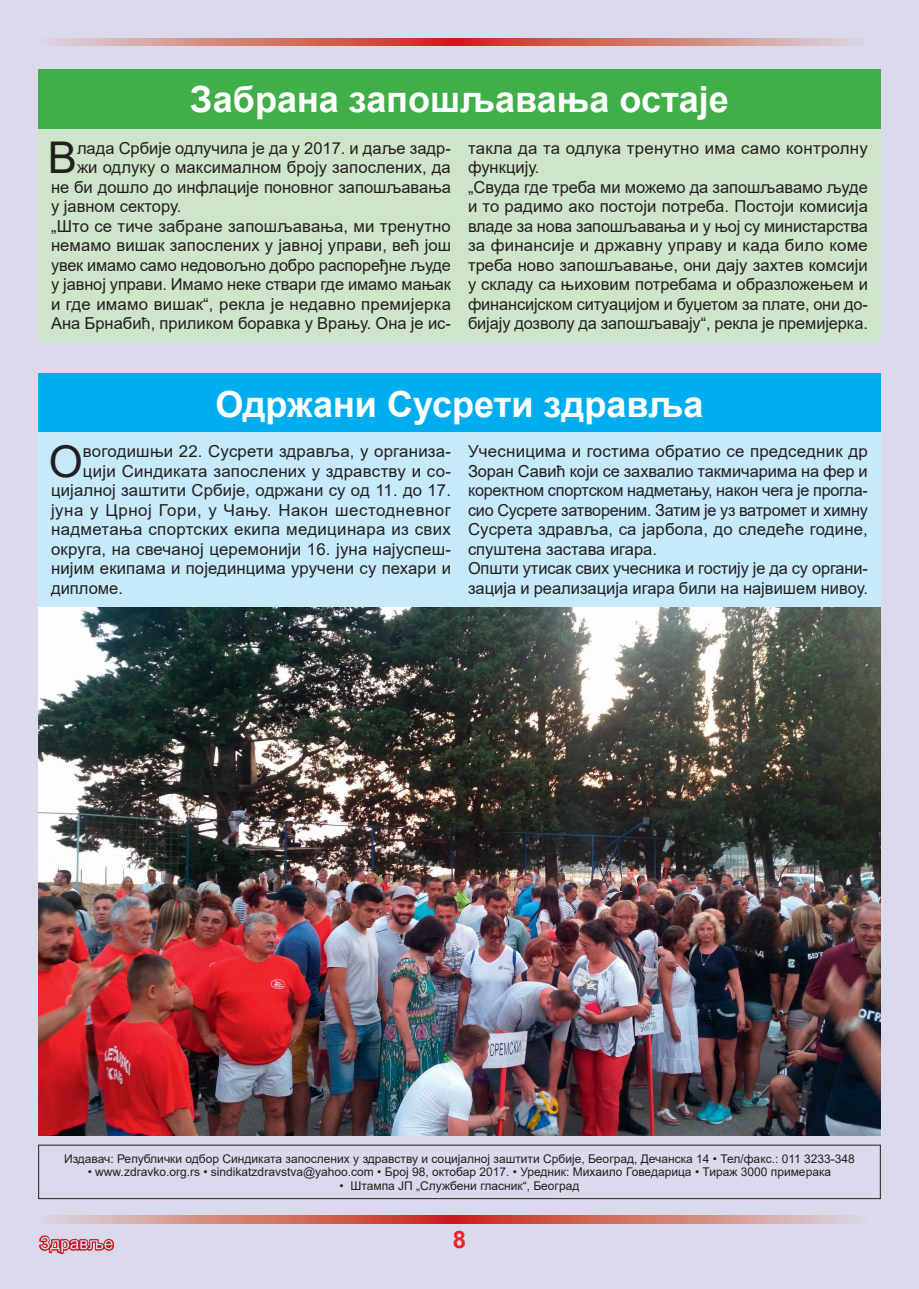
<style>
.page{position:relative;width:919px;height:1289px;background:#fff}
.page>*{position:absolute;margin:0;border:0;box-sizing:border-box;transform-origin:0 0}
.t1{font:43.8px "Arial";color:#231f20}
.t2{font:700 36px "Arial";color:#fff}
.t3{font:700 24px "Arial";color:#ee2124}
.t4{font:16.5px/19.5px "Arial";color:#231f20}
.t5{font:16.5px "Arial";letter-spacing:.02em;color:#231f20}
.t6{font:16.5px "Arial";letter-spacing:.03em;color:#231f20}
.t7{font:12px "Arial";color:#231f20}
</style>
<div class="page">
<div style="left:0;top:0;width:918px;height:1288px;background:#dbd9ec"></div>
<img style="left:48px;top:1215px;width:810px;height:8px">
<svg style="left:38px;top:1235px;width:77px;height:19px"></svg>
<img style="left:48px;top:38px;width:810px;height:8px">
<img style="left:38px;top:607px;width:842px;height:528px">
<div style="left:38px;top:373px;width:842px;height:60px;background:#00aeef"></div>
<div style="left:38px;top:432px;width:842px;height:175px;background:#c6eafa"></div>
<div style="left:38px;top:101px;width:842px;height:242px;background:#cfe5c9"></div>
<div style="left:38px;top:69px;width:842px;height:60px;background:#40ae49"></div>
<h2 class="t2" style="left:190px;top:74px;width:540px">Забрана запошљавања остаје</h2>
<h1 class="t1" style="left:48px;top:128px;width:31px">В</h1>
<p class="t4" style="left:77px;top:138px;width:375px">лада Србије одлучила је да у 2017. и даље задр-</p>
<p class="t4" style="left:77px;top:158px;width:375px">жи одлуку о максималном броју запослених, да</p>
<p class="t4" style="left:51px;top:177px;width:401px">не би дошло до инфлације поновног запошљавања</p>
<p class="t4" style="left:51px;top:197px;width:132px">у јавном сектору.</p>
<p class="t4" style="left:51px;top:216px;width:401px">„Што се тиче забране запошљавања, ми тренутно</p>
<p class="t4" style="left:51px;top:236px;width:401px">немамо вишак запослених у јавној управи, већ још</p>
<p class="t4" style="left:51px;top:255px;width:401px">увек имамо само недовољно добро распоређне људе</p>
<p class="t4" style="left:51px;top:275px;width:401px">у јавној управи. Имамо неке ствари где имамо мањак</p>
<p class="t4" style="left:51px;top:294px;width:401px">и где имамо вишак“, рекла је недавно премијерка</p>
<p class="t4" style="left:51px;top:314px;width:401px">Ана Брнабић, приликом боравка у Врању. Она је ис-</p>
<p class="t4" style="left:468px;top:138px;width:401px">такла да та одлука тренутно има само контролну функцију.<br>„Свуда где треба ми можемо да запошљавамо људе и то радимо ако постоји потреба. Постоји комисија владе за нова запошљавања и у њој су министарства за финансије и државну управу и када било коме треба ново запошљавање, они дају захтев комсији у складу са њиховим потребама и образложењем и финансијском ситуацијом и буџетом за плате, они до&shy;бијају дозволу да запошљавају“, рекла је премијерка.</p>
<h2 class="t2" style="left:215px;top:378px;width:489px">Одржани Сусрети здравља</h2>
<h1 class="t1" style="left:49px;top:431px;width:36px">О</h1>
<p class="t4" style="left:83px;top:441px;width:369px">вогодишњи 22. Сусрети здравља, у организа-</p>
<p class="t4" style="left:83px;top:461px;width:369px">цији Синдиката запослених у здравству и со-</p>
<p class="t4" style="left:51px;top:480px;width:401px">цијалној заштити Србије, одржани су oд 11. до 17.</p>
<p class="t6" style="left:51px;top:498px;width:401px">јуна у Црној Гори, у Чању. Након шестодневног</p>
<p class="t5" style="left:51px;top:518px;width:401px">надметања спортских екипа медицинара из свих</p>
<p class="t4" style="left:51px;top:539px;width:401px">округа, на свечаној церемонији 16. јуна најуспеш-</p>
<p class="t4" style="left:51px;top:558px;width:401px">нијим екипама и појединцима уручени су пехари и</p>
<p class="t4" style="left:51px;top:578px;width:73px">дипломе.</p>
<p class="t4" style="left:468px;top:441px;width:401px">Учесницима и гостима обратио се председник др Зоран Савић који се захвалио такмичарима на фер и коректном спортском надметању, након чега је прогла&shy;сио Сусрете затвореним. Затим је уз ватромет и химну Сусрета здравља, са јарбола, до следеће године, спуштена застава игара.<br>Општи утисак свих учесника и гостију је да су органи&shy;зација и реализација игара били на највишем нивоу.</p>
<p class="t7" style="left:64px;top:1150px;width:792px">Издавач: Републички одбор Синдиката запослених у здравству и социјалној заштити Србије, Београд, Дечанска 14 • Тел/факс.: 011 3233-348</p>
<p class="t7" style="left:88px;top:1163px;width:744px">• www.zdravko.org.rs • sindikatzdravstva@yahoo.com • Број 98, октобар 2017. • Уредник: Михаило Говедарица • Тираж 3000 примерака</p>
<p class="t7" style="left:339px;top:1177px;width:241px">• Штампа ЈП „Службени гласник“, Београд</p>
<h3 class="t3" style="left:453px;top:1222px;width:15px">8</h3>
</div>
